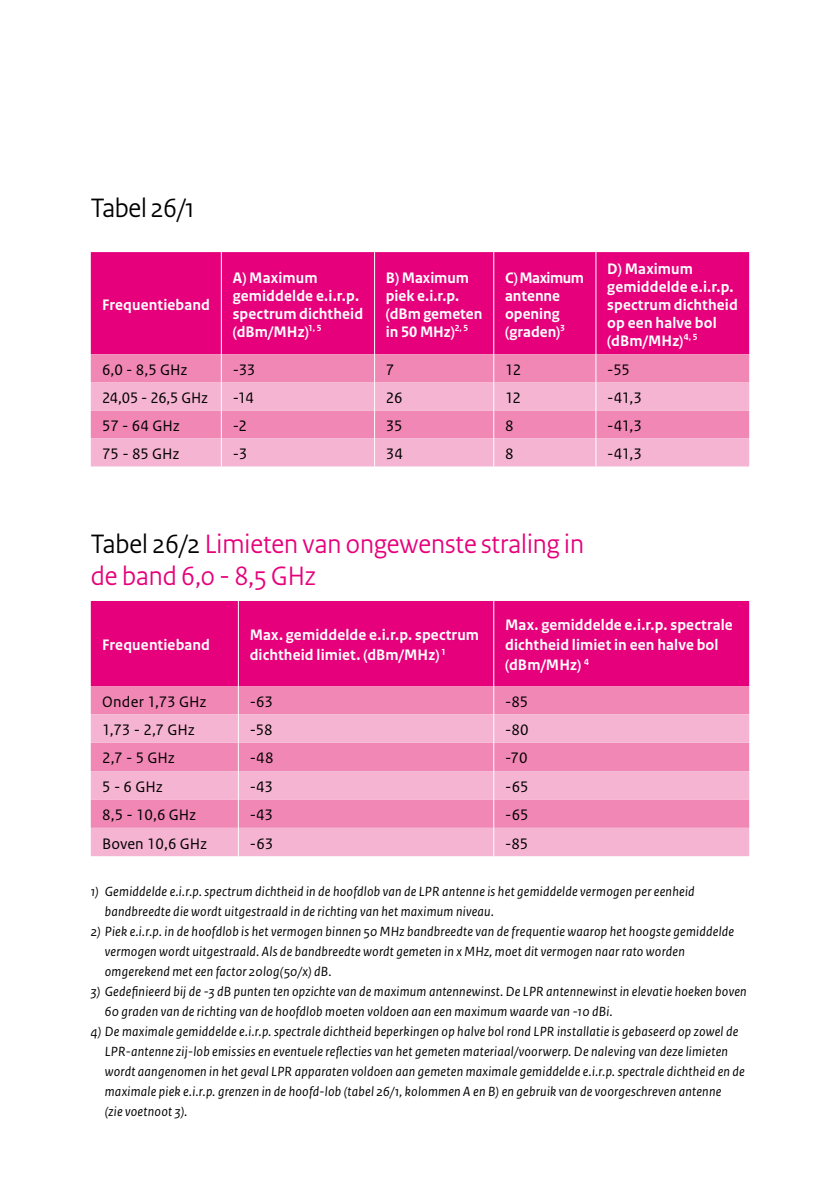
<style>
.page{position:relative;width:840px;height:1191px;background:#fff}
.page>*{position:absolute;margin:0;border:0;box-sizing:border-box;transform-origin:0 0}
.t1{font:28px/32px "Rijksoverheid Sans Heading";color:#e6007b}
.t2{font:28px "Rijksoverheid Sans Heading";letter-spacing:-.01em;color:#000}
.t3{font:700 16px/18px "Rijksoverheid Sans Text";letter-spacing:.005em;color:#fff}
.t4{font:16px "Rijksoverheid Sans Text";color:#000}
.t5{font:italic 14px/20px "Rijksoverheid Sans Text";letter-spacing:.02em;color:#000}
.s1{color:#000}
</style>
<div class="page">
<div style="left:91px;top:601px;width:657px;height:85px;background:#e6007b"></div>
<div style="left:91px;top:686px;width:657px;height:28px;background:#f087b4"></div>
<svg style="left:91px;top:714px;width:657px;height:142px;background:#f3a2c5"></svg>
<hr style="left:238px;top:601px;width:1px;height:85px;background:#fff">
<hr style="left:493px;top:601px;width:1px;height:85px;background:#fff">
<svg style="left:238px;top:686px;width:1px;height:170px"></svg>
<svg style="left:493px;top:686px;width:1px;height:170px"></svg>
<div style="left:91px;top:252px;width:657px;height:102px;background:#e6007b"></div>
<div style="left:91px;top:354px;width:657px;height:28px;background:#f087b4"></div>
<svg style="left:91px;top:382px;width:657px;height:84px;background:#f3a5c7"></svg>
<hr style="left:221px;top:252px;width:1px;height:102px;background:#fff">
<hr style="left:374px;top:252px;width:1px;height:102px;background:#fff">
<hr style="left:493px;top:252px;width:1px;height:102px;background:#fff">
<hr style="left:595px;top:252px;width:1px;height:102px;background:#fff">
<svg style="left:221px;top:354px;width:1px;height:112px"></svg>
<svg style="left:374px;top:354px;width:1px;height:112px"></svg>
<svg style="left:493px;top:354px;width:1px;height:112px"></svg>
<svg style="left:595px;top:354px;width:1px;height:112px"></svg>
<h1 class="t2" style="left:91px;top:191px;width:105px">Tabel 26/1</h1>
<p class="t3" style="left:102px;top:296px;width:109px">Frequentieband</p>
<p class="t3" style="left:232px;top:269px;width:132px">A) Maximum gemiddelde e.i.r.p. spectrum dichtheid (dBm/MHz)<sup>1,</sup> <sup>5</sup></p>
<p class="t3" style="left:386px;top:269px;width:98px">B) Maximum piek e.i.r.p. (dBm gemeten in 50 MHz)<sup>2,</sup> <sup>5</sup></p>
<p class="t3" style="left:505px;top:269px;width:80px">C) Maximum antenne opening (graden)<sup>3</sup></p>
<p class="t3" style="left:607px;top:260px;width:132px">D) Maximum gemiddelde e.i.r.p. spectrum dichtheid op een halve bol (dBm/MHz)<sup>4,</sup> <sup>5</sup></p>
<p class="t4" style="left:102px;top:360px;width:87px">6,0 - 8,5 GHz</p>
<p class="t4" style="left:232px;top:360px;width:24px">-33</p>
<p class="t4" style="left:386px;top:360px;width:10px">7</p>
<p class="t4" style="left:505px;top:360px;width:18px">12</p>
<p class="t4" style="left:607px;top:360px;width:24px">-55</p>
<p class="t4" style="left:102px;top:389px;width:107px">24,05 - 26,5 GHz</p>
<p class="t4" style="left:232px;top:389px;width:23px">-14</p>
<p class="t4" style="left:386px;top:389px;width:18px">26</p>
<p class="t4" style="left:505px;top:389px;width:18px">12</p>
<p class="t4" style="left:607px;top:389px;width:36px">-41,3</p>
<p class="t4" style="left:102px;top:416px;width:79px">57 - 64 GHz</p>
<p class="t4" style="left:232px;top:416px;width:16px">-2</p>
<p class="t4" style="left:386px;top:416px;width:18px">35</p>
<p class="t4" style="left:505px;top:416px;width:10px">8</p>
<p class="t4" style="left:607px;top:416px;width:36px">-41,3</p>
<p class="t4" style="left:102px;top:444px;width:79px">75 - 85 GHz</p>
<p class="t4" style="left:232px;top:444px;width:16px">-3</p>
<p class="t4" style="left:386px;top:444px;width:19px">34</p>
<p class="t4" style="left:505px;top:444px;width:10px">8</p>
<p class="t4" style="left:607px;top:444px;width:36px">-41,3</p>
<h1 class="t1" style="left:91px;top:528px;width:494px"><span class="s1">Tabel 26/2</span> Limieten van ongewenste straling in de band 6,0 - 8,5 GHz</h1>
<p class="t3" style="left:102px;top:636px;width:109px">Frequentieband</p>
<p class="t3" style="left:249px;top:625px;width:231px;line-height:20px">Max. gemiddelde e.i.r.p. spectrum dichtheid limiet. (dBm/MHz) <sup>1</sup></p>
<p class="t3" style="left:505px;top:615px;width:229px;line-height:20px">Max. gemiddelde e.i.r.p. spectrale dichtheid limiet in een halve bol (dBm/MHz) <sup>4</sup></p>
<p class="t4" style="left:102px;top:692px;width:105px">Onder 1,73 GHz</p>
<p class="t4" style="left:249px;top:692px;width:25px">-63</p>
<p class="t4" style="left:505px;top:692px;width:25px">-85</p>
<p class="t4" style="left:102px;top:720px;width:94px">1,73 - 2,7 GHz</p>
<p class="t4" style="left:249px;top:720px;width:24px">-58</p>
<p class="t4" style="left:505px;top:720px;width:25px">-80</p>
<p class="t4" style="left:102px;top:749px;width:74px">2,7 - 5 GHz</p>
<p class="t4" style="left:249px;top:749px;width:25px">-48</p>
<p class="t4" style="left:505px;top:749px;width:24px">-70</p>
<p class="t4" style="left:102px;top:777px;width:62px">5 - 6 GHz</p>
<p class="t4" style="left:250px;top:777px;width:25px">-43</p>
<p class="t4" style="left:505px;top:777px;width:25px">-65</p>
<p class="t4" style="left:102px;top:805px;width:95px">8,5 - 10,6 GHz</p>
<p class="t4" style="left:250px;top:805px;width:25px">-43</p>
<p class="t4" style="left:505px;top:805px;width:25px">-65</p>
<p class="t4" style="left:102px;top:834px;width:106px">Boven 10,6 GHz</p>
<p class="t4" style="left:250px;top:834px;width:25px">-63</p>
<p class="t4" style="left:505px;top:834px;width:25px">-85</p>
<p class="t5" style="left:105px;top:881px;width:591px;text-indent:-14px">1) Gemiddelde e.i.r.p. spectrum dichtheid in de hoofdlob van de LPR antenne is het gemiddelde vermogen per eenheid bandbreedte die wordt uitgestraald in de richting van het maximum niveau.</p>
<p class="t5" style="left:105px;top:921px;width:630px;text-indent:-14px">2) Piek e.i.r.p. in de hoofdlob is het vermogen binnen 50 MHz bandbreedte van de frequentie waarop het hoogste gemiddelde vermogen wordt uitgestraald. Als de bandbreedte wordt gemeten in x MHz, moet dit vermogen naar rato worden omgerekend met een factor 20log(50/x) dB.</p>
<p class="t5" style="left:105px;top:981px;width:643px;text-indent:-14px">3) Gedefinieerd bij de -3 dB punten ten opzichte van de maximum antennewinst. De LPR antennewinst in elevatie hoeken boven<br>60 graden van de richting van de hoofdlob moeten voldoen aan een maximum waarde van -10 dBi.</p>
<p class="t5" style="left:105px;top:1021px;width:641px;text-indent:-14px">4) De maximale gemiddelde e.i.r.p. spectrale dichtheid beperkingen op halve bol rond LPR installatie is gebaseerd op zowel de LPR-antenne zij-lob emissies en eventuele reflecties van het gemeten materiaal/voorwerp. De naleving van deze limieten wordt aangenomen in het geval LPR apparaten voldoen aan gemeten maximale gemiddelde e.i.r.p. spectrale dichtheid en de maximale piek e.i.r.p. grenzen in de hoofd-lob (tabel 26/1, kolommen A en B) en gebruik van de voorgeschreven antenne<br>(zie voetnoot 3).</p>
</div>
